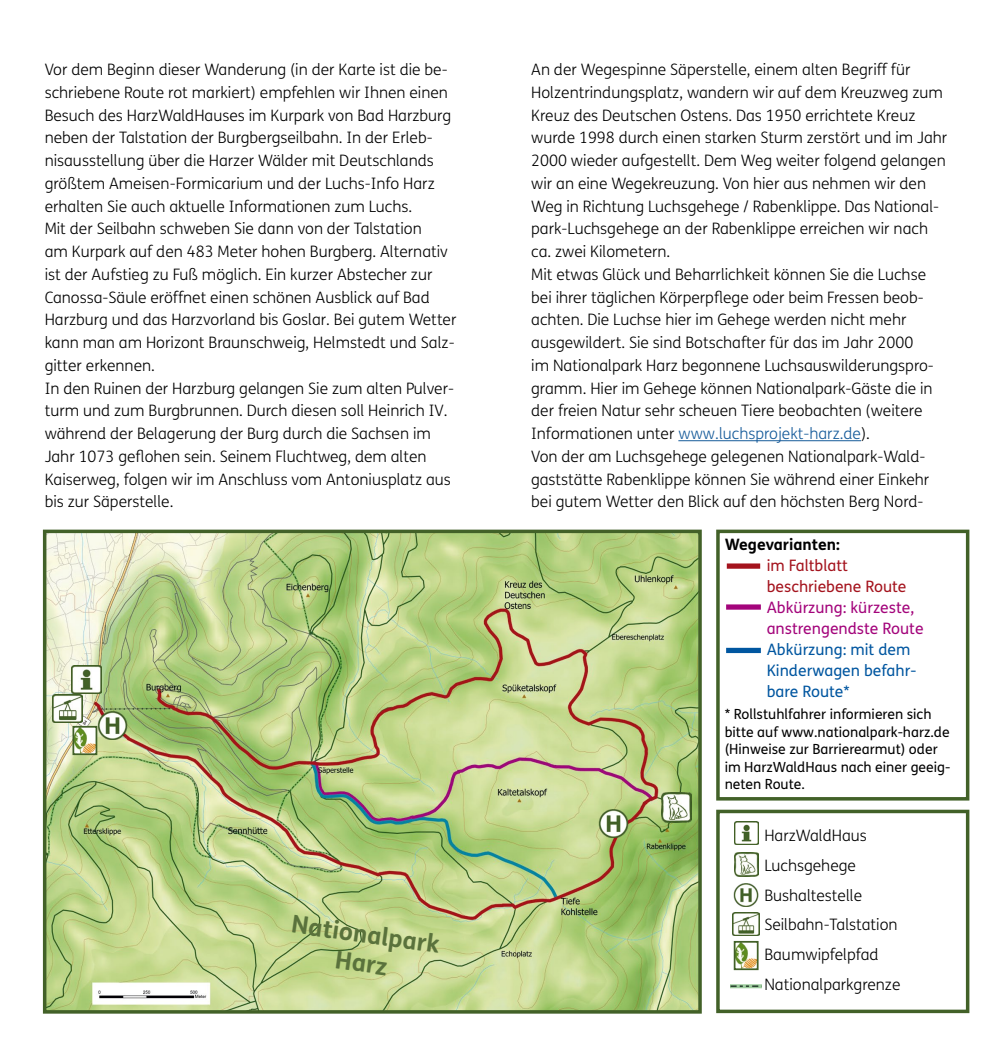
<style>
.page{position:relative;width:993px;height:1042px;background:#fff}
.page>*{position:absolute;margin:0;border:0;box-sizing:border-box;transform-origin:0 0}
.t1{font:700 24.5px/29.4px "FS Me";color:#5a723c;text-align:center}
.Copy_Wanderflyer{font:300 15.75px/22.8px "FS Me";color:#000}
.t2{font:15.75px/21px "FS Me";color:#0056a0}
.t3{font:15.75px/21px "FS Me";color:#a3047b}
.t4{font:15.75px/21px "FS Me";color:#a4131d}
.t5{font:700 15.75px "FS Me";color:#000}
.t6{font:14px/17.5px "FS Me";color:#000}
.s1{color:#165b9a}
</style>
<div class="page">
<hr style="left:678px;top:440px;width:182px;height:1px;background:#165b9a">
<img style="left:48px;top:535px;width:648px;height:473px">
<div style="left:43px;top:530px;width:658px;height:483px;border:4px solid #426128"></div>
<img style="left:71px;top:665px;width:30px;height:28px">
<img style="left:53px;top:694px;width:29px;height:29px">
<img style="left:661px;top:792px;width:30px;height:30px">
<img style="left:97px;top:712px;width:30px;height:28px">
<img style="left:598px;top:810px;width:30px;height:28px">
<svg style="left:716px;top:809px;width:254px;height:205px"></svg>
<img style="left:733px;top:883px;width:25px;height:24px">
<img style="left:733px;top:821px;width:25px;height:23px">
<img style="left:734px;top:853px;width:23px;height:23px">
<img style="left:732px;top:912px;width:27px;height:24px">
<svg style="left:716px;top:529px;width:254px;height:272px"></svg>
<div style="left:726px;top:563px;width:34px;height:6px;background:#a4131d"></div>
<div style="left:726px;top:648px;width:34px;height:5px;background:#0056a0"></div>
<div style="left:726px;top:604px;width:34px;height:6px;background:#a3047b"></div>
<img style="left:75px;top:729px;width:19px;height:23px">
<div style="left:72px;top:726px;width:25px;height:29px;border:2px solid #426128"></div>
<img style="left:736px;top:944px;width:19px;height:23px">
<div style="left:733px;top:941px;width:25px;height:29px;border:2px solid #426128"></div>
<img style="left:730px;top:978px;width:31px;height:15px">
<p class="Copy_Wanderflyer" style="left:45px;top:58px;width:408px">Vor dem Beginn dieser Wanderung (in der Karte ist die be&shy;schriebene Route rot markiert) empfehlen wir Ihnen einen Besuch des HarzWaldHauses im Kurpark von Bad Harzburg neben der Talstation der Burgbergseilbahn. In der Erleb&shy;nisausstellung über die Harzer Wälder mit Deutschlands größtem Ameisen-Formicarium und der Luchs-Info Harz erhalten Sie auch aktuelle Informationen zum Luchs.</p>
<p class="Copy_Wanderflyer" style="left:45px;top:217px;width:413px">Mit der Seilbahn schweben Sie dann von der Talstation<br>am Kurpark auf den 483 Meter hohen Burgberg. Alternativ ist der Aufstieg zu Fuß möglich. Ein kurzer Abstecher zur Canossa-Säule eröffnet einen schönen Ausblick auf Bad Harzburg und das Harzvorland bis Goslar. Bei gutem Wetter kann man am Horizont Braunschweig, Helmstedt und Salz&shy;gitter erkennen.</p>
<p class="Copy_Wanderflyer" style="left:45px;top:376px;width:411px">In den Ruinen der Harzburg gelangen Sie zum alten Pulver&shy;turm und zum Burgbrunnen. Durch diesen soll Heinrich IV. während der Belagerung der Burg durch die Sachsen im Jahr 1073 geflohen sein. Seinem Fluchtweg, dem alten Kaiserweg, folgen wir im Anschluss vom Antoniusplatz aus bis zur Säperstelle.</p>
<p class="t1" style="left:294px;top:908px;width:151px;rotate:8deg">Nationalpark<br>Harz</p>
<p class="Copy_Wanderflyer" style="left:531px;top:58px;width:417px">An der Wegespinne Säperstelle, einem alten Begriff für Holzentrindungsplatz, wandern wir auf dem Kreuzweg zum Kreuz des Deutschen Ostens. Das 1950 errichtete Kreuz wurde 1998 durch einen starken Sturm zerstört und im Jahr 2000 wieder aufgestellt. Dem Weg weiter folgend gelangen wir an eine Wegekreuzung. Von hier aus nehmen wir den Weg in Richtung Luchsgehege / Rabenklippe. Das National&shy;park-Luchsgehege an der Rabenklippe erreichen wir nach ca. zwei Kilometern.</p>
<p class="Copy_Wanderflyer" style="left:531px;top:262px;width:404px">Mit etwas Glück und Beharrlichkeit können Sie die Luchse bei ihrer täglichen Körperpflege oder beim Fressen beob&shy;achten. Die Luchse hier im Gehege werden nicht mehr ausgewildert. Sie sind Botschafter für das im Jahr 2000 im Nationalpark Harz begonnene Luchsauswilderungspro&shy;gramm. Hier im Gehege können Nationalpark-Gäste die in der freien Natur sehr scheuen Tiere beobachten (weitere Informationen unter <span class="s1">www.luchsprojekt-harz.de</span>).</p>
<p class="Copy_Wanderflyer" style="left:531px;top:444px;width:399px">Von der am Luchsgehege gelegenen Nationalpark-Wald&shy;gaststätte Rabenklippe können Sie während einer Einkehr bei gutem Wetter den Blick auf den höchsten Berg Nord-</p>
<p class="t5" style="left:724px;top:532px;width:117px">Wegevarianten:</p>
<p class="t4" style="left:766px;top:554px;width:141px">im Faltblatt beschriebene Route</p>
<p class="t3" style="left:766px;top:596px;width:158px">Abkürzung: kürzeste, anstrengendste Route</p>
<p class="t2" style="left:766px;top:638px;width:151px">Abkürzung: mit dem<br>Kinderwagen befahr&shy;bare Route*</p>
<p class="t6" style="left:724px;top:705px;width:227px">* Rollstuhlfahrer informieren sich bitte auf www.nationalpark-harz.de (Hinweise zur Barrierearmut) oder im HarzWaldHaus nach einer geeig&shy;neten Route.</p>
<p class="Copy_Wanderflyer" style="left:764px;top:824px;width:104px">HarzWaldHaus</p>
<p class="Copy_Wanderflyer" style="left:764px;top:853px;width:93px">Luchsgehege</p>
<p class="Copy_Wanderflyer" style="left:764px;top:883px;width:99px">Bushaltestelle</p>
<p class="Copy_Wanderflyer" style="left:764px;top:913px;width:135px">Seilbahn-Talstation</p>
<p class="Copy_Wanderflyer" style="left:764px;top:943px;width:116px">Baumwipfelpfad</p>
<p class="Copy_Wanderflyer" style="left:764px;top:972px;width:138px">Nationalparkgrenze</p>
</div>
